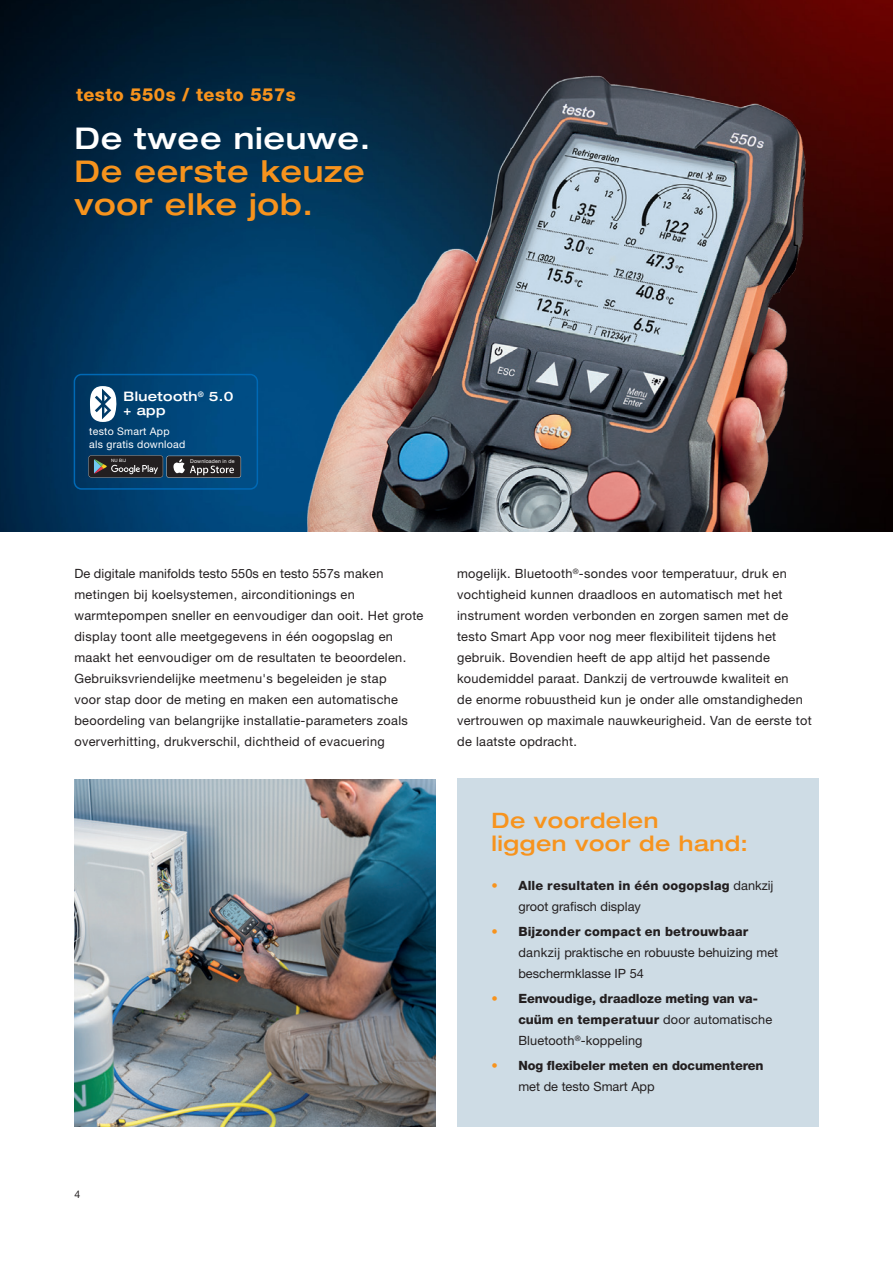
<style>
.page{position:relative;width:893px;height:1263px;background:#fff}
.page>*{position:absolute;margin:0;border:0;box-sizing:border-box;transform-origin:0 0}
.t1{font:500 expanded 30px/33px "Helvetica Neue LTW1 G";letter-spacing:.025em;color:#f7931d}
.t2{font:500 expanded 30px "Helvetica Neue LTW1 G";letter-spacing:.025em;color:#fff}
.t3{font:500 expanded 21.3px/23.4px "Helvetica Neue LTW1 G";letter-spacing:.025em;color:#f7931d}
.t4{font:800 18px "Helvetica Neue LTW1 G";letter-spacing:.025em;color:#f7931d}
.t5{font:500 expanded 13.05px/13.6px "Helvetica Neue LTW1 G";letter-spacing:.025em;color:#fff}
.t6{font:12.75px/21px "Helvetica Neue LTW1 G";letter-spacing:.025em;color:#231f20}
.t7{font:800 12.75px/21px "Helvetica Neue LTW1 G";letter-spacing:-.005em;color:#231f20}
.t8{font:12.75px/21px "Helvetica Neue LTW1 G";color:#231f20}
.t9{font:800 12.75px/21px "Helvetica Neue LTW1 G";letter-spacing:.015em;color:#231f20}
.t10{font:10.5px/13.5px "Helvetica Neue LTW1 G";letter-spacing:.025em;color:#fff}
.t11{font:10.5px "Helvetica Neue LTW1 G";color:#231f20}
.t12{font:5.25px "Helvetica Neue LTW1 G";letter-spacing:.025em;color:#fff}
.t13{font:4.5px "Helvetica Neue LTW1 G";color:#fff}
.s1{color:#f7931d}
.s2{font-weight:400}
.s3{font-weight:800;color:#f7931d}
.s4{font-weight:800}
</style>
<div class="page">
<div style="left:457px;top:778px;width:362px;height:349px;background:#cedce5"></div>
<img style="left:74px;top:780px;width:362px;height:347px">
<img style="left:0;top:0;width:893px;height:531px">
<img style="left:266px;top:38px;width:584px;height:493px">
<svg style="left:88px;top:455px;width:75px;height:22px;background:#3e3c3d"></svg>
<div style="left:166px;top:456px;width:75px;height:22px;background:#636061;border-radius:3px"></div>
<div style="left:167px;top:456px;width:74px;height:21px;background:#231f20;border-radius:2px"></div>
<svg style="left:173px;top:459px;width:61px;height:16px"></svg>
<div style="left:74px;top:374px;width:184px;height:116px;border:2px solid #0069b5;border-radius:7px"></div>
<svg style="left:90px;top:386px;width:27px;height:36px"></svg>
<h3 class="t4" style="left:76px;top:84px;width:221px">testo 550s / testo 557s</h3>
<h1 class="t2" style="left:74px;top:119px;width:298px">De twee nieuwe.</h1>
<h1 class="t1" style="left:74px;top:153px;width:292px">De eerste keuze voor elke job.</h1>
<p class="t5" style="left:124px;top:389px;width:111px">Bluetooth<sup>®</sup> 5.0 + app</p>
<p class="t10" style="left:89px;top:424px;width:98px">testo Smart App als gratis download</p>
<p class="t13" style="left:111px;top:457px;width:16px">NU BIJ</p>
<p class="t12" style="left:190px;top:458px;width:46px">Downloaden in de</p>
<p class="t6" style="left:74px;top:563px;width:350px">De digitale manifolds testo 550s en testo 557s maken metingen bij koelsystemen, airconditionings en warmtepompen sneller en eenvoudiger dan ooit. Het grote display toont alle meetgegevens in één oogopslag en maakt het eenvoudiger om de resultaten te beoordelen.<br>Gebruiksvriendelijke meetmenu's begeleiden je stap<br>voor stap door de meting en maken een automatische beoordeling van belangrijke installatie-parameters zoals oververhitting, drukverschil, dichtheid of evacuering</p>
<p class="t6" style="left:457px;top:563px;width:356px">mogelijk. Bluetooth<sup>®</sup>-sondes voor temperatuur, druk en vochtigheid kunnen draadloos en automatisch met het instrument worden verbonden en zorgen samen met de testo Smart App voor nog meer flexibiliteit tijdens het gebruik. Bovendien heeft de app altijd het passende koudemiddel paraat. Dankzij de vertrouwde kwaliteit en<br>de enorme robuustheid kun je onder alle omstandigheden vertrouwen op maximale nauwkeurigheid. Van de eerste tot de laatste opdracht.</p>
<h2 class="t3" style="left:491px;top:808px;width:258px">De voordelen<br>liggen voor de hand:</h2>
<p class="t11" style="left:74px;top:1188px;width:7px">4</p>
<p class="t9" style="left:518px;top:874px;width:256px;text-indent:-27px"><span class="s1">•</span> Alle resultaten in één oogopslag <span class="s2">dankzij groot grafisch display</span></p>
<p class="t8" style="left:518px;top:921px;width:261px;text-indent:-27px"><span class="s3">•</span> <span class="s4">Bijzonder compact en betrouwbaar </span>dankzij praktische en robuuste behuizing met beschermklasse IP 54</p>
<p class="t7" style="left:518px;top:988px;width:255px;text-indent:-27px"><span class="s1">•</span> Eenvoudige, draadloze meting van va&shy;cuüm en temperatuur <span class="s2">door automatische<br>Bluetooth</span><sup>®</sup><span class="s2">-koppeling</span></p>
<p class="t7" style="left:518px;top:1055px;width:247px;text-indent:-27px"><span class="s1">•</span> Nog flexibeler meten en documenteren <span class="s2">met de testo Smart App</span></p>
</div>
